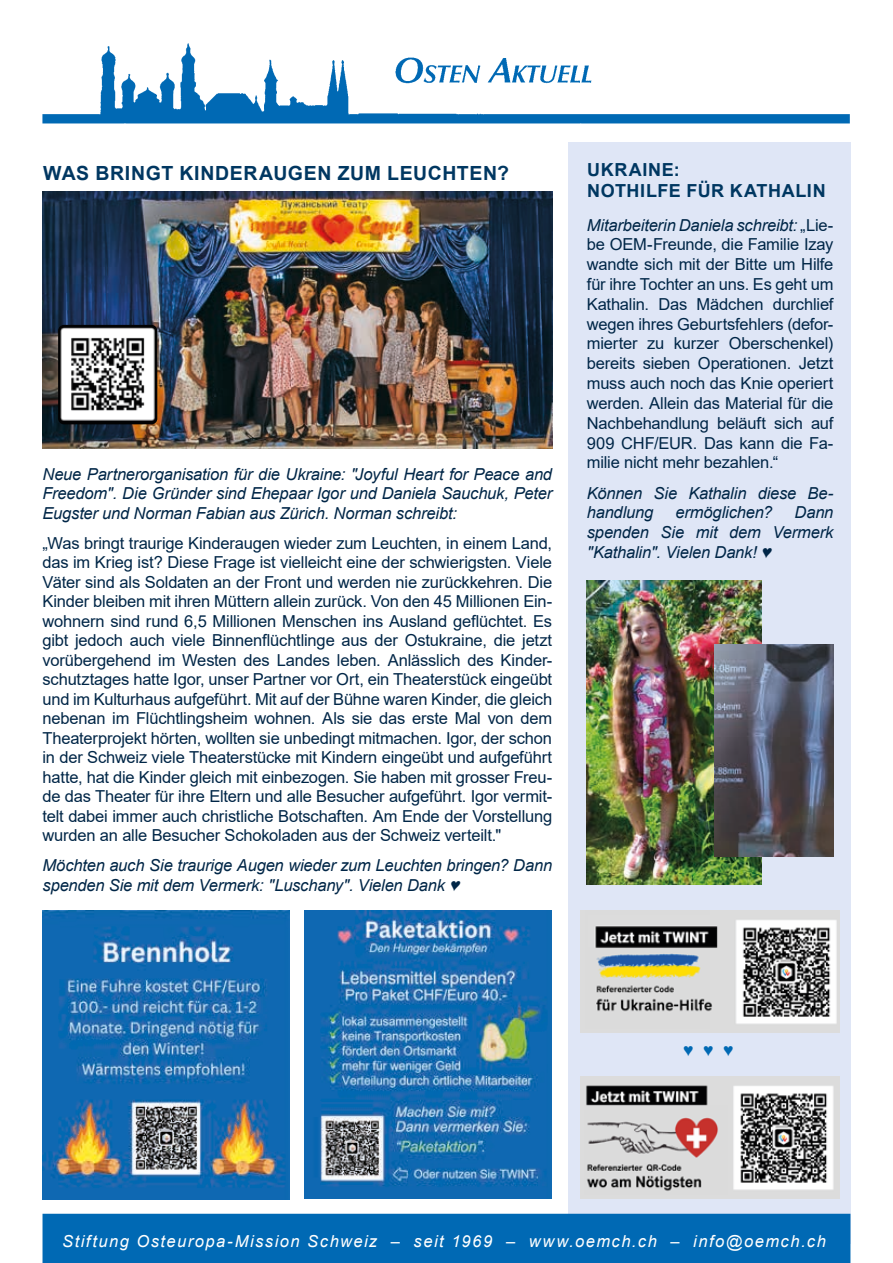
<style>
.page{position:relative;width:893px;height:1263px;background:#fff}
.page>*{position:absolute;margin:0;border:0;box-sizing:border-box;transform-origin:0 0}
.t1{font:700 19.5px "Arial";letter-spacing:.03em;color:#003761}
.t2{font:700 18px/21.6px "Arial";letter-spacing:.035em;color:#003761}
.t3{font:16.5px/19.5px "Arial";letter-spacing:-.01em;color:#002647;text-align:justify}
.t4{font:italic 16.5px/19.8px "Arial";letter-spacing:-.01em;color:#002647;text-align:justify}
.t5{font:italic 16.5px "Arial";letter-spacing:.09em;color:#fff}
.t6{font:italic 16.5px "Arial";color:#0069b4}
.s1{font-style:inherit}
.s2{font-style:italic}
</style>
<div class="page">
<div style="left:568px;top:142px;width:282px;height:1102px;background:#dfe6f6"></div>
<hr style="left:892px;top:0;width:1px;height:247px;background:#0069b4">
<img style="left:580px;top:910px;width:260px;height:122px">
<img style="left:43px;top:43px;width:807px;height:81px">
<img style="left:43px;top:910px;width:246px;height:289px">
<img style="left:305px;top:910px;width:247px;height:289px">
<div style="left:43px;top:1214px;width:807px;height:49px;background:#0069b4"></div>
<img style="left:580px;top:1076px;width:260px;height:123px">
<img style="left:43px;top:191px;width:510px;height:258px">
<img style="left:587px;top:580px;width:175px;height:305px">
<img style="left:714px;top:644px;width:119px;height:212px">
<img style="left:58px;top:325px;width:99px;height:99px">
<p class="t1" style="left:43px;top:159px;width:467px">WAS BRINGT KINDERAUGEN ZUM LEUCHTEN?</p>
<p class="t4" style="left:43px;top:464px;width:511px">Neue Partnerorganisation für die Ukraine: "Joyful Heart for Peace and Freedom". Die Gründer sind Ehepaar Igor und Daniela Sauchuk, Peter Eugster und Norman Fabian aus Zürich. Norman schreibt:</p>
<p class="t3" style="left:43px;top:533px;width:511px">„Was bringt traurige Kinderaugen wieder zum Leuchten, in einem Land, das im Krieg ist? Diese Frage ist vielleicht eine der schwierigsten. Viele Väter sind als Soldaten an der Front und werden nie zurückkehren. Die Kinder bleiben mit ihren Müttern allein zurück. Von den 45 Millionen Ein&shy;wohnern sind rund 6,5 Millionen Menschen ins Ausland geflüchtet. Es gibt jedoch auch viele Binnenflüchtlinge aus der Ostukraine, die jetzt vorübergehend im Westen des Landes leben. Anlässlich des Kinder&shy;schutztages hatte Igor, unser Partner vor Ort, ein Theaterstück eingeübt und im Kulturhaus aufgeführt. Mit auf der Bühne waren Kinder, die gleich nebenan im Flüchtlingsheim wohnen. Als sie das erste Mal von dem Theaterprojekt hörten, wollten sie unbedingt mitmachen. Igor, der schon in der Schweiz viele Theaterstücke mit Kindern eingeübt und aufgeführt hatte, hat die Kinder gleich mit einbezogen. Sie haben mit grosser Freu&shy;de das Theater für ihre Eltern und alle Besucher aufgeführt. Igor vermit&shy;telt dabei immer auch christliche Botschaften. Am Ende der Vorstellung wurden an alle Besucher Schokoladen aus der Schweiz verteilt."</p>
<p class="t4" style="left:43px;top:856px;width:511px">Möchten auch Sie traurige Augen wieder zum Leuchten bringen? Dann spenden Sie mit dem Vermerk: "Luschany". Vielen Dank <span class="s1">♥</span></p>
<p class="t2" style="left:587px;top:159px;width:240px">UKRAINE:<br>NOTHILFE FÜR KATHALIN</p>
<p class="t3" style="left:587px;top:215px;width:248px"><span class="s2">Mitarbeiterin Daniela schreibt:</span> „Lie&shy;be OEM-Freunde, die Familie Izay wandte sich mit der Bitte um Hilfe für ihre Tochter an uns. Es geht um Kathalin. Das Mädchen durchlief wegen ihres Geburtsfehlers (defor&shy;mierter zu kurzer Oberschenkel) bereits sieben Operationen. Jetzt muss auch noch das Knie operiert werden. Allein das Material für die Nachbehandlung beläuft sich auf 909 CHF/EUR. Das kann die Fa&shy;milie nicht mehr bezahlen.“</p>
<p class="t4" style="left:587px;top:483px;width:248px">Können Sie Kathalin diese Be&shy;handlung</p>
<p class="t4" style="left:676px;top:503px;width:98px">ermöglichen?</p>
<p class="t4" style="left:587px;top:503px;width:248px;text-indent:208px">Dann spenden Sie mit dem Vermerk "Kathalin". Vielen Dank! <span class="s1">♥</span></p>
<p class="t6" style="left:683px;top:1040px;width:51px">♥ ♥ ♥</p>
<p class="t5" style="left:62px;top:1231px;width:765px">Stiftung Osteuropa-Mission Schweiz – seit 1969 – www.oemch.ch – info@oemch.ch</p>
</div>
